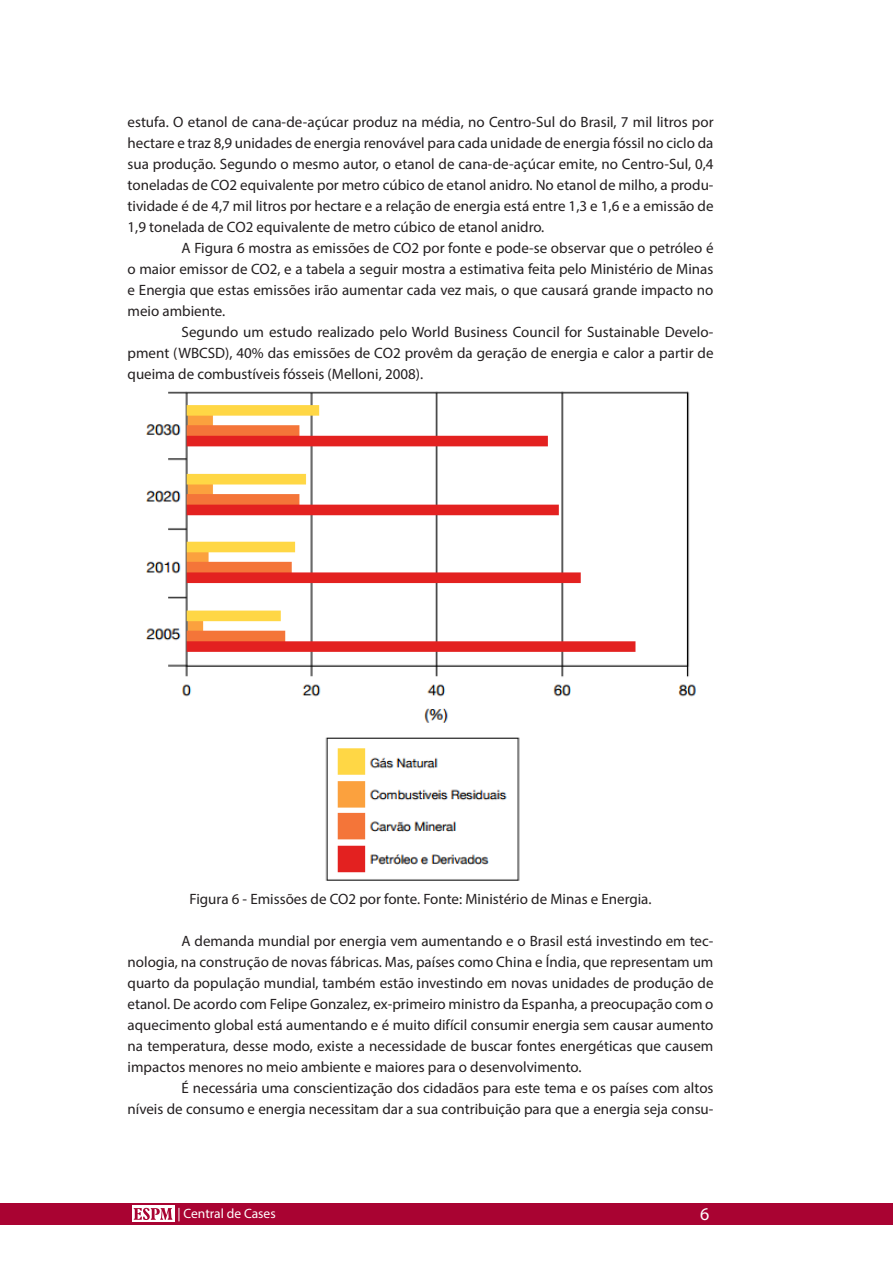
<style>
.page{position:relative;width:893px;height:1263px;background:#fff}
.page>*{position:absolute;margin:0;border:0;box-sizing:border-box;transform-origin:0 0}
.t1{font:18px "Myriad Pro";color:#fff}
.corpotexto{font:15px/21px "Myriad Pro";color:#231f20;text-align:justify}
.t2{font:13.5px "Myriad Pro";color:#fff}
</style>
<div class="page">
<div style="left:0;top:1203px;width:893px;height:22px;background:#a90332"></div>
<div style="left:132px;top:1206px;width:42px;height:16px;background:#fff"></div>
<svg style="left:134px;top:1208px;width:38px;height:12px"></svg>
<img style="left:146px;top:391px;width:550px;height:490px">
<p class="corpotexto" style="left:128px;top:112px;width:587px">estufa. O etanol de cana-de-açúcar produz na média, no Centro-Sul do Brasil, 7 mil litros por hectare e traz 8,9 unidades de energia renovável para cada unidade de energia fóssil no ciclo da sua produção. Segundo o mesmo autor, o etanol de cana-de-açúcar emite, no Centro-Sul, 0,4 toneladas de CO2 equivalente por metro cúbico de etanol anidro. No etanol de milho, a produ&shy;tividade é de 4,7 mil litros por hectare e a relação de energia está entre 1,3 e 1,6 e a emissão de 1,9 tonelada de CO2 equivalente de metro cúbico de etanol anidro.</p>
<p class="corpotexto" style="left:128px;top:238px;width:587px;text-indent:54px">A Figura 6 mostra as emissões de CO2 por fonte e pode-se observar que o petróleo é o maior emissor de CO2, e a tabela a seguir mostra a estimativa feita pelo Ministério de Minas e Energia que estas emissões irão aumentar cada vez mais, o que causará grande impacto no meio ambiente.</p>
<p class="corpotexto" style="left:128px;top:322px;width:587px;text-indent:54px">Segundo um estudo realizado pelo World Business Council for Sustainable Develo&shy;pment (WBCSD), 40% das emissões de CO2 provêm da geração de energia e calor a partir de queima de combustíveis fósseis (Melloni, 2008).</p>
<p class="corpotexto" style="left:189px;top:889px;width:464px">Figura 6 - Emissões de CO2 por fonte. Fonte: Ministério de Minas e Energia.</p>
<p class="corpotexto" style="left:128px;top:931px;width:587px;text-indent:54px">A demanda mundial por energia vem aumentando e o Brasil está investindo em tec&shy;nologia, na construção de novas fábricas. Mas, países como China e Índia, que representam um quarto da população mundial, também estão investindo em novas unidades de produção de etanol. De acordo com Felipe Gonzalez, ex-primeiro ministro da Espanha, a preocupação com o aquecimento global está aumentando e é muito difícil consumir energia sem causar aumento na temperatura, desse modo, existe a necessidade de buscar fontes energéticas que causem impactos menores no meio ambiente e maiores para o desenvolvimento.</p>
<p class="corpotexto" style="left:128px;top:1078px;width:587px;text-align:right">É necessária uma conscientização dos cidadãos para este tema e os países com altos<br>níveis de consumo e energia necessitam dar a sua contribuição para que a energia seja consu-</p>
<p class="t2" style="left:177px;top:1205px;width:100px">| Central de Cases</p>
<p class="t1" style="left:700px;top:1203px;width:11px">6</p>
</div>
